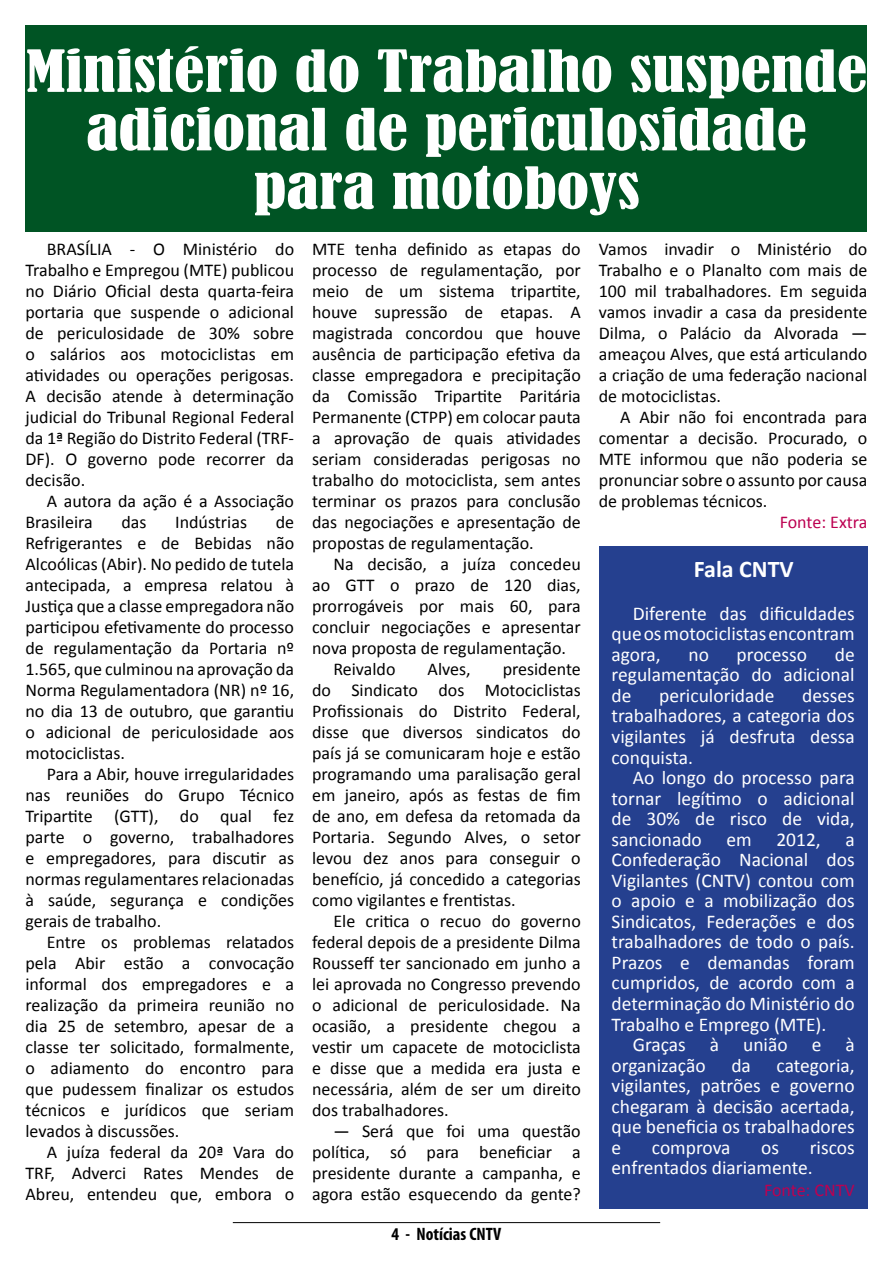
<style>
.page{position:relative;width:893px;height:1263px;background:#fff}
.page>*{position:absolute;margin:0;border:0;box-sizing:border-box;transform-origin:0 0}
.t1{font:condensed 54px/58.5px "Bernard";color:#fff;text-align:center;scale:1.25 1}
.t2{font:700 24px "Calibri";color:#fff}
.t3{font:19.5px/20.5px "Calibri";color:#fff;text-align:justify}
.t4{font:18px/21px "Calibri";color:#000;text-align:justify}
.t5{font:18px "Calibri";color:#bc0151}
.t6{font:700 condensed 18px "Myriad Pro";color:#000}
</style>
<div class="page">
<hr style="left:233px;top:1222px;width:427px;height:1px;background:#000">
<div style="left:26px;top:26px;width:841px;height:206px;background:#005424"></div>
<div style="left:599px;top:546px;width:268px;height:663px;background:#25408f"></div>
<h1 class="t1" style="left:26px;top:43px;width:675px">Ministério do Trabalho suspende adicional de periculosidade para motoboys</h1>
<p class="t4" style="left:26px;top:238px;width:270px;text-indent:21px">BRASÍLIA - O Ministério do Trabalho e Empregou (MTE) publicou no Diário Oficial desta quarta-feira portaria que suspende o adicional de periculosidade de 30% sobre o salários aos motociclistas em atividades ou operações perigosas.<br>A decisão atende à determinação judicial do Tribunal Regional Federal da 1ª Região do Distrito Federal (TRF-DF). O governo pode recorrer da decisão.</p>
<p class="t4" style="left:26px;top:490px;width:270px;text-indent:21px">A autora da ação é a Associação<br>Brasileira</p>
<p class="t4" style="left:312px;top:239px;width:270px">MTE tenha definido as etapas do processo de regulamentação, por meio de um sistema tripartite, houve supressão de etapas. A magistrada concordou que houve ausência de participação efetiva da classe empregadora e precipitação da Comissão Tripartite Paritária Permanente (CTPP) em colocar pauta a aprovação de quais atividades seriam consideradas perigosas no trabalho do motociclista, sem antes terminar os prazos para conclusão das negociações e apresentação de propostas de regulamentação.</p>
<p class="t4" style="left:333px;top:554px;width:249px">Na decisão, a juíza concedeu</p>
<p class="t4" style="left:312px;top:575px;width:270px">ao GTT o prazo de 120 dias,</p>
<p class="t4" style="left:312px;top:596px;width:270px">prorrogáveis por mais 60, para</p>
<p class="t4" style="left:312px;top:617px;width:270px">concluir negociações e apresentar</p>
<p class="t4" style="left:312px;top:638px;width:255px">nova proposta de regulamentação.</p>
<p class="t4" style="left:333px;top:659px;width:64px">Reivaldo</p>
<p class="t4" style="left:428px;top:659px;width:45px">Alves,</p>
<p class="t4" style="left:599px;top:239px;width:270px">Vamos invadir o Ministério do Trabalho e o Planalto com mais de 100 mil trabalhadores. Em seguida vamos invadir a casa da presidente Dilma, o Palácio da Alvorada — ameaçou Alves, que está articulando a criação de uma federação nacional de motociclistas.</p>
<p class="t4" style="left:599px;top:407px;width:270px;text-indent:21px">A Abir não foi encontrada para comentar a decisão. Procurado, o MTE informou que não poderia se pronunciar sobre o assunto por causa de problemas técnicos.</p>
<p class="t5" style="left:780px;top:511px;width:89px">Fonte: Extra</p>
<h2 class="t2" style="left:694px;top:554px;width:101px">Fala CNTV</h2>
<p class="t3" style="left:612px;top:603px;width:245px;text-indent:21px">Diferente das dificuldades que os motociclistas encontram agora,</p>
<p class="t4" style="left:121px;top:511px;width:27px">das</p>
<p class="t4" style="left:175px;top:511px;width:73px">Indústrias</p>
<p class="t4" style="left:26px;top:511px;width:270px;text-indent:250px">de Refrigerantes e de Bebidas não Alcoólicas (Abir). No pedido de tutela antecipada, a empresa relatou à Justiça que a classe empregadora não participou efetivamente do processo de regulamentação da Portaria nº 1.565, que culminou na aprovação da Norma Regulamentadora (NR) nº 16, no dia 13 de outubro, que garantiu o adicional de periculosidade aos motociclistas.</p>
<p class="t4" style="left:26px;top:764px;width:270px;text-indent:21px">Para a Abir, houve irregularidades nas reuniões do Grupo Técnico Tripartite (GTT), do qual fez parte o governo, trabalhadores e empregadores, para discutir as normas regulamentares relacionadas à saúde, segurança e condições gerais de trabalho.</p>
<p class="t4" style="left:26px;top:932px;width:270px;text-indent:21px">Entre os problemas relatados pela Abir estão a convocação informal dos empregadores e a realização da primeira reunião no dia 25 de setembro, apesar de a classe ter solicitado, formalmente, o adiamento do encontro para que pudessem finalizar os estudos técnicos e jurídicos que seriam levados à discussões.</p>
<p class="t4" style="left:26px;top:1142px;width:270px;text-indent:21px">A juíza federal da 20ª Vara do TRF, Adverci Rates Mendes de Abreu, entendeu que, embora o</p>
<p class="t3" style="left:612px;top:644px;width:245px;text-indent:223px">de regulamentação do adicional de</p>
<p class="t3" style="left:688px;top:644px;width:22px">no</p>
<p class="t3" style="left:737px;top:644px;width:72px">processo</p>
<p class="t4" style="left:312px;top:659px;width:270px;text-indent:190px">presidente do Sindicato dos Motociclistas Profissionais do Distrito Federal, disse que diversos sindicatos do país já se comunicaram hoje e estão programando uma paralisação geral em janeiro, após as festas de fim de ano, em defesa da retomada da Portaria. Segundo Alves, o setor levou dez anos para conseguir o benefício, já concedido a categorias como vigilantes e frentistas.</p>
<p class="t4" style="left:312px;top:911px;width:270px;text-indent:21px">Ele critica o recuo do governo federal depois de a presidente Dilma Rousseff ter sancionado em junho a lei aprovada no Congresso prevendo o adicional de periculosidade. Na ocasião, a presidente chegou a vestir um capacete de motociclista e disse que a medida era justa e necessária, além de ser um direito dos trabalhadores.</p>
<p class="t4" style="left:312px;top:1121px;width:270px;text-indent:21px">— Será que foi uma questão política, só para beneficiar a presidente durante a campanha, e agora estão esquecendo da gente?</p>
<p class="t3" style="left:659px;top:685px;width:117px">periculoridade</p>
<p class="t3" style="left:612px;top:685px;width:245px;text-indent:191px">desses trabalhadores, a categoria dos vigilantes já desfruta dessa conquista.</p>
<p class="t3" style="left:612px;top:767px;width:245px;text-indent:21px">Ao longo do processo para tornar legítimo o adicional de 30% de risco de vida, sancionado</p>
<p class="t3" style="left:726px;top:829px;width:27px">em</p>
<p class="t3" style="left:776px;top:829px;width:46px">2012,</p>
<p class="t3" style="left:612px;top:829px;width:245px;text-indent:234px">a Confederação Nacional dos Vigilantes (CNTV) contou com o apoio e a mobilização dos Sindicatos, Federações e dos trabalhadores de todo o país.<br>Prazos e demandas foram cumpridos, de acordo com a determinação do Ministério do Trabalho e Emprego (MTE).</p>
<p class="t3" style="left:612px;top:1034px;width:245px;text-indent:21px">Graças à união e à organização</p>
<p class="t3" style="left:731px;top:1055px;width:21px">da</p>
<p class="t3" style="left:612px;top:1055px;width:245px;text-indent:165px">categoria, vigilantes, patrões e governo chegaram à decisão acertada, que beneficia os trabalhadores e</p>
<p class="t3" style="left:612px;top:1137px;width:245px;text-indent:198px">riscos enfrentados diariamente.</p>
<p class="t5" style="left:764px;top:1179px;width:92px">Fonte: CNTV</p>
<p class="t3" style="left:652px;top:1137px;width:80px">comprova</p>
<p class="t3" style="left:761px;top:1137px;width:19px">os</p>
<p class="t6" style="left:392px;top:1223px;width:111px">4 - Notícias CNTV</p>
</div>
